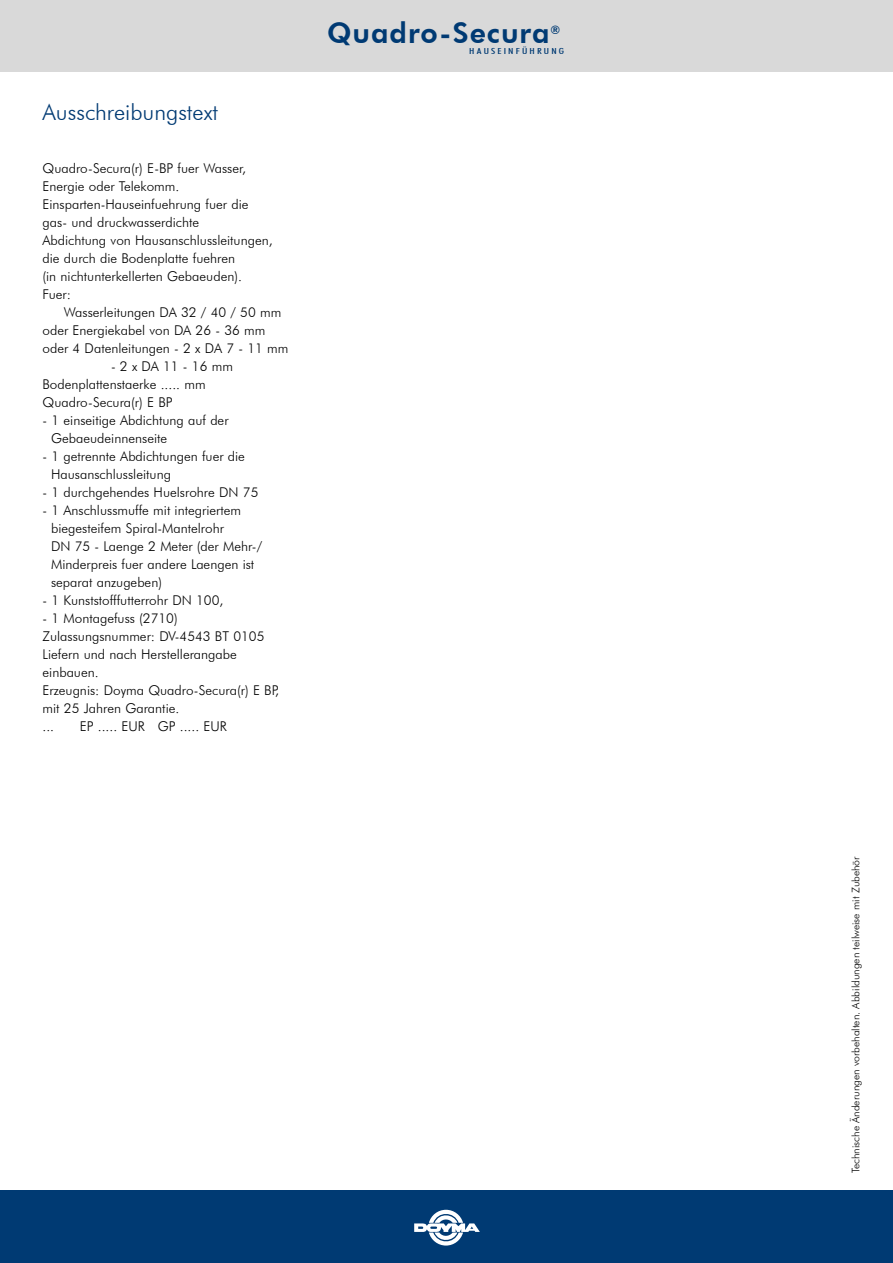
<style>
.page{position:relative;width:893px;height:1263px;background:#fff}
.page>*{position:absolute;margin:0;border:0;box-sizing:border-box;transform-origin:0 0}
.t1{font:800 28.5px "Futura BT";letter-spacing:.035em;color:#003a73}
.t2{font:300 22.5px "Futura BT";color:#003a73}
.t3{font:300 13.5px/18px "Futura BT";color:#000}
.t4{font:800 11.7px "Futura BT";color:#003a73}
.t5{font:300 10.5px "Futura BT";color:#000}
.t6{font:500 condensed 8.25px "Futura BT";letter-spacing:.2em;color:#003a73;scale:1.3 1}
</style>
<div class="page">
<div style="left:0;top:0;width:893px;height:72px;background:#d9d9d9"></div>
<div style="left:0;top:1191px;width:893px;height:72px;background:#003a73"></div>
<svg style="left:415px;top:1210px;width:65px;height:35px"></svg>
<h2 class="t2" style="left:43px;top:98px;width:177px">Ausschreibungstext</h2>
<p class="t3" style="left:43px;top:159px;width:232px">Quadro-Secura(r) E-BP fuer Wasser,<br>Energie oder Telekomm.<br>Einsparten-Hauseinfuehrung fuer die gas- und druckwasserdichte<br>Abdichtung von Hausanschlussleitungen, die durch die Bodenplatte fuehren<br>(in nichtunterkellerten Gebaeuden).<br>Fuer:</p>
<p class="t3" style="left:43px;top:303px;width:247px;text-indent:21px">Wasserleitungen DA 32 / 40 / 50 mm oder Energiekabel von DA 26 - 36 mm oder 4 Datenleitungen - 2 x DA 7 - 11 mm</p>
<p class="t3" style="left:43px;top:357px;width:192px;text-indent:68px">- 2 x DA 11 - 16 mm<br>Bodenplattenstaerke ..... mm<br>Quadro-Secura(r) E BP</p>
<p class="t3" style="left:51px;top:411px;width:179px;text-indent:-9px">- 1 einseitige Abdichtung auf der<br>Gebaeudeinnenseite</p>
<p class="t3" style="left:51px;top:447px;width:195px;text-indent:-9px">- 1 getrennte Abdichtungen fuer die<br>Hausanschlussleitung</p>
<p class="t3" style="left:43px;top:483px;width:217px">- 1 durchgehendes Huelsrohre DN 75</p>
<p class="t3" style="left:51px;top:501px;width:213px;text-indent:-9px">- 1 Anschlussmuffe mit integriertem biegesteifem Spiral-Mantelrohr<br>DN 75 - Laenge 2 Meter (der Mehr-/<br>Minderpreis fuer andere Laengen ist separat anzugeben)</p>
<p class="t3" style="left:43px;top:591px;width:182px">- 1 Kunststofffutterrohr DN 100,</p>
<p class="t3" style="left:43px;top:609px;width:238px">- 1 Montagefuss (2710)<br>Zulassungsnummer: DV-4543 BT 0105<br>Liefern und nach Herstellerangabe einbauen.<br>Erzeugnis: Doyma Quadro-Secura(r) E BP, mit 25 Jahren Garantie.<br>...</p>
<p class="t3" style="left:80px;top:717px;width:149px">EP ..... EUR GP ..... EUR</p>
<h1 class="t1" style="left:327px;top:16px;width:224px">Quadro-Secura</h1>
<p class="t4" style="left:551px;top:22px;width:11px">®</p>
<p class="t6" style="left:469px;top:46px;width:74px">HAUSEINFÜHRUNG</p>
<p class="t5" style="left:849px;top:1173px;width:318px;rotate:-90deg">Technische Änderungen vorbehalten. Abbildungen teilweise mit Zubehör</p>
</div>
